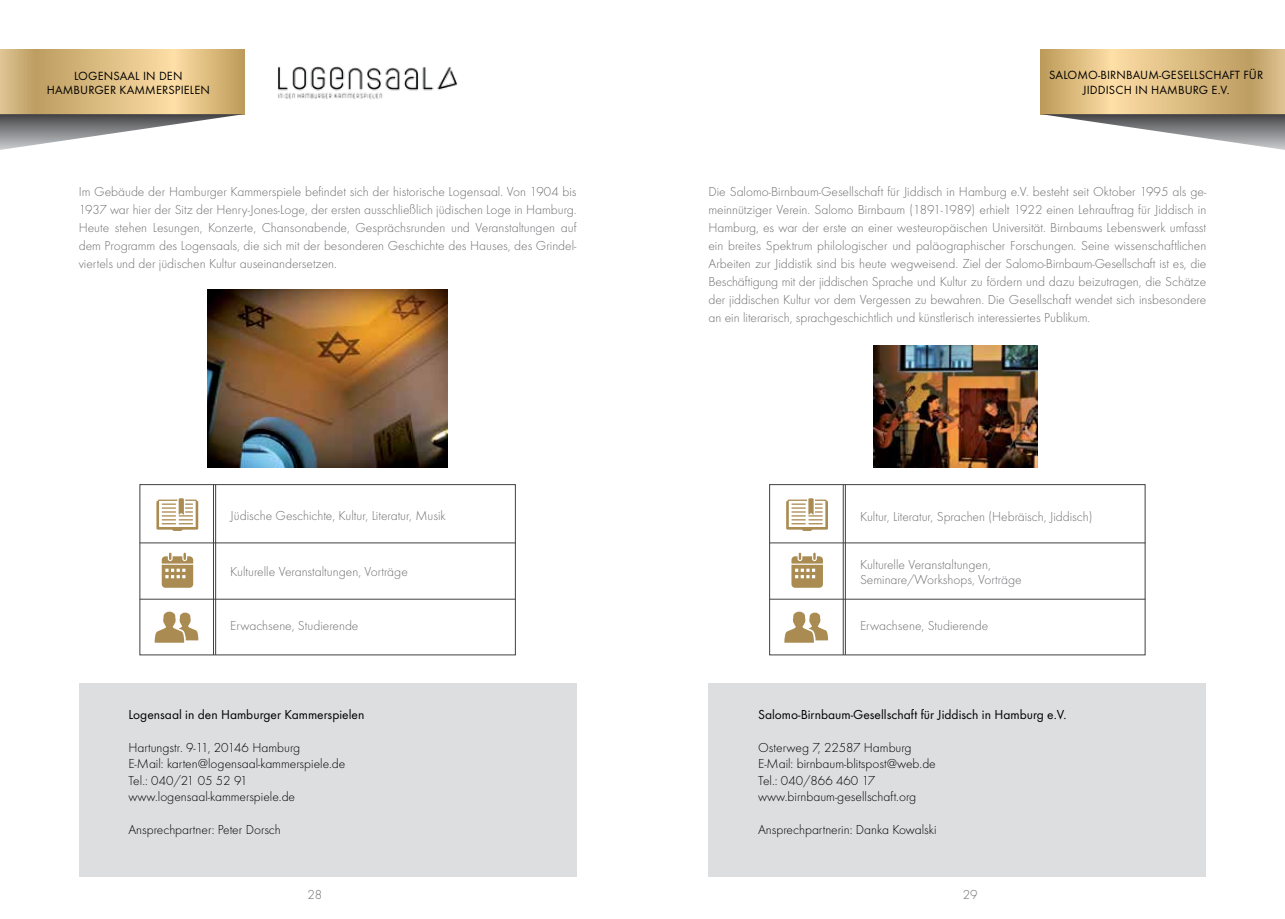
<style>
.page{position:relative;width:1285px;height:919px;background:#fff}
.page>*{position:absolute;margin:0;border:0;box-sizing:border-box;transform-origin:0 0}
.t1{font:300 13.5px/18px "Futura T";color:#6d6e71;text-align:justify}
.t2{font:300 13.5px/16.5px "Futura T";color:#000}
.t3{font:13.5px "Futura T";color:#000}
.t4{font:12.3px/14.4px "Futura T";letter-spacing:.01em;color:#000;text-align:center}
</style>
<div class="page">
<svg style="left:0;top:49px;width:244px;height:65px"></svg>
<svg style="left:0;top:114px;width:244px;height:36px"></svg>
<div style="left:79px;top:682px;width:497px;height:194px;background:#dcdedf"></div>
<div style="left:140px;top:484px;width:375px;height:171px;border:1px solid #414042"></div>
<svg style="left:156px;top:498px;width:42px;height:33px"></svg>
<svg style="left:162px;top:552px;width:31px;height:35px"></svg>
<svg style="left:155px;top:611px;width:43px;height:31px"></svg>
<hr style="left:140px;top:542px;width:375px;height:1px;background:#414042">
<hr style="left:140px;top:599px;width:375px;height:1px;background:#414042">
<hr style="left:213px;top:484px;width:1px;height:171px;background:#414042">
<hr style="left:215px;top:484px;width:1px;height:171px;background:#414042">
<img style="left:278px;top:66px;width:180px;height:33px">
<div style="left:708px;top:682px;width:497px;height:194px;background:#dcdedf"></div>
<svg style="left:1040px;top:49px;width:244px;height:65px"></svg>
<svg style="left:1040px;top:114px;width:244px;height:36px"></svg>
<div style="left:769px;top:484px;width:375px;height:171px;border:1px solid #414042"></div>
<svg style="left:786px;top:498px;width:41px;height:33px"></svg>
<svg style="left:791px;top:552px;width:31px;height:35px"></svg>
<svg style="left:784px;top:611px;width:43px;height:31px"></svg>
<hr style="left:769px;top:542px;width:375px;height:1px;background:#414042">
<hr style="left:769px;top:599px;width:375px;height:1px;background:#414042">
<hr style="left:842px;top:484px;width:1px;height:171px;background:#414042">
<hr style="left:845px;top:484px;width:1px;height:171px;background:#414042">
<img style="left:873px;top:346px;width:164px;height:121px">
<img style="left:207px;top:289px;width:240px;height:178px">
<p class="t4" style="left:47px;top:68px;width:165px">LOGENSAAL IN DEN<br>HAMBURGER KAMMERSPIELEN</p>
<p class="t4" style="left:1049px;top:68px;width:215px">SALOMO-BIRNBAUM-GESELLSCHAFT FÜR<br>JIDDISCH IN HAMBURG E.V.</p>
<p class="t1" style="left:79px;top:183px;width:499px">Im Gebäude der Hamburger Kammerspiele befindet sich der historische Logensaal. Von 1904 bis 1937 war hier der Sitz der Henry-Jones-Loge, der ersten ausschließlich jüdischen Loge in Hamburg.<br>Heute stehen Lesungen, Konzerte, Chansonabende, Gesprächsrunden und Veranstaltungen auf dem Programm des Logensaals, die sich mit der besonderen Geschichte des Hauses, des Grindel&shy;viertels und der jüdischen Kultur auseinandersetzen.</p>
<p class="t1" style="left:708px;top:183px;width:499px">Die Salomo-Birnbaum-Gesellschaft für Jiddisch in Hamburg e.V. besteht seit Oktober 1995 als ge&shy;meinnütziger Verein. Salomo Birnbaum (1891-1989) erhielt 1922 einen Lehrauftrag für Jiddisch in Hamburg, es war der erste an einer westeuropäischen Universität. Birnbaums Lebenswerk umfasst ein breites Spektrum philologischer und paläographischer Forschungen. Seine wissenschaftlichen Arbeiten zur Jiddistik sind bis heute wegweisend. Ziel der Salomo-Birnbaum-Gesellschaft ist es, die Beschäftigung mit der jiddischen Sprache und Kultur zu fördern und dazu beizutragen, die Schätze der jiddischen Kultur vor dem Vergessen zu bewahren. Die Gesellschaft wendet sich insbesondere an ein literarisch, sprachgeschichtlich und künstlerisch interessiertes Publikum.</p>
<p class="t1" style="left:230px;top:506px;width:217px">Jüdische Geschichte, Kultur, Literatur, Musik</p>
<p class="t1" style="left:230px;top:562px;width:179px">Kulturelle Veranstaltungen, Vorträge</p>
<p class="t1" style="left:230px;top:616px;width:130px">Erwachsene, Studierende</p>
<p class="t1" style="left:859px;top:507px;width:234px">Kultur, Literatur, Sprachen (Hebräisch, Jiddisch)</p>
<p class="t1" style="left:859px;top:557px;width:163px;line-height:15px">Kulturelle Veranstaltungen,<br>Seminare/Workshops, Vorträge</p>
<p class="t1" style="left:859px;top:616px;width:130px">Erwachsene, Studierende</p>
<p class="t3" style="left:128px;top:706px;width:237px">Logensaal in den Hamburger Kammerspielen</p>
<p class="t2" style="left:128px;top:738px;width:218px">Hartungstr. 9-11, 20146 Hamburg<br>E-Mail: karten@logensaal-kammerspiele.de Tel.: 040/21 05 52 91 www.logensaal-kammerspiele.de</p>
<p class="t2" style="left:128px;top:821px;width:154px">Ansprechpartner: Peter Dorsch</p>
<p class="t3" style="left:758px;top:706px;width:310px">Salomo-Birnbaum-Gesellschaft für Jiddisch in Hamburg e.V.</p>
<p class="t2" style="left:758px;top:738px;width:179px">Osterweg 7, 22587 Hamburg<br>E-Mail: birnbaum-blitspost@web.de<br>Tel.: 040/866 460 17 www.birnbaum-gesellschaft.org</p>
<p class="t2" style="left:758px;top:821px;width:180px">Ansprechpartnerin: Danka Kowalski</p>
<p class="t1" style="left:307px;top:884px;width:16px">28</p>
<p class="t1" style="left:962px;top:884px;width:16px">29</p>
</div>
